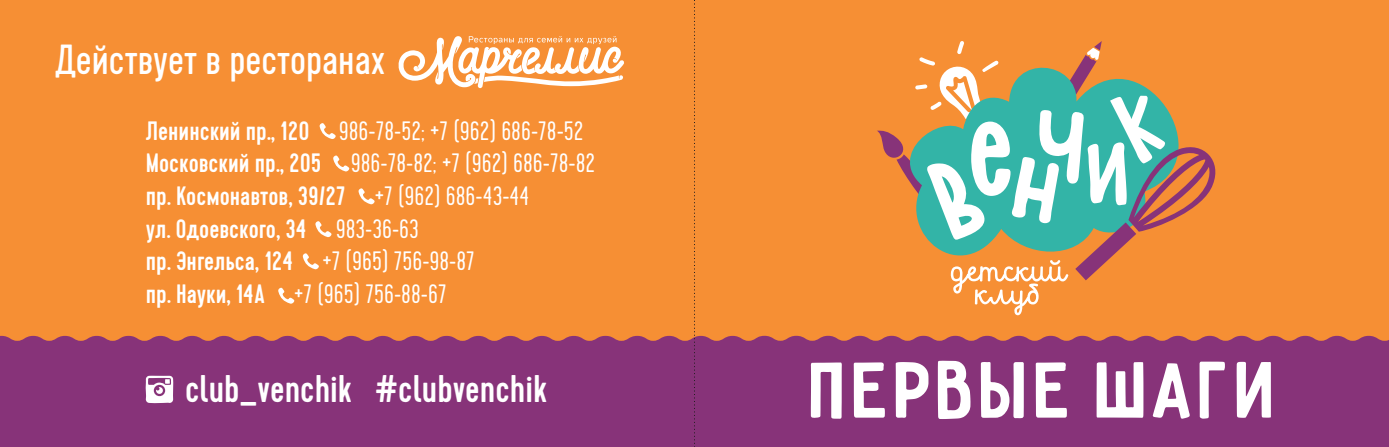
<style>
.page{position:relative;width:1389px;height:447px;background:#fff}
.page>*{position:absolute;margin:0;border:0;box-sizing:border-box;transform-origin:0 0}
.t1{font:87.5px "Pribambas";letter-spacing:.02em;color:#fff;scale:1.09 1}
.t2{font:42px "Cervo";color:#fff}
.t3{font:500 38.5px "Cervo";color:#fff}
.t4{font:300 26.6px/32.7px "Cervo";color:#fff}
.s1{font-weight:500}
</style>
<div class="page">
<div style="left:0;top:0;width:1389px;height:446px;background:#f68f34"></div>
<div style="left:0;top:335px;width:1389px;height:111px;background:#873379"></div>
<svg style="left:877px;top:41px;width:339px;height:274px"></svg>
<svg style="left:319px;top:123px;width:17px;height:16px"></svg>
<svg style="left:333px;top:155px;width:17px;height:17px"></svg>
<svg style="left:358px;top:188px;width:17px;height:17px"></svg>
<svg style="left:315px;top:221px;width:17px;height:16px"></svg>
<svg style="left:302px;top:253px;width:17px;height:16px"></svg>
<svg style="left:278px;top:287px;width:17px;height:17px"></svg>
<svg style="left:398px;top:36px;width:226px;height:52px"></svg>
<svg style="left:146px;top:375px;width:27px;height:28px"></svg>
<svg style="left:694px;top:0;width:1px;height:446px"></svg>
<h2 class="t2" style="left:55px;top:36px;width:331px">Действует в ресторанах</h2>
<p class="t4" style="left:146px;top:115px;width:451px"><span class="s1">Ленинский пр., 120</span> 986-78-52; +7 (962) 686-78-52<br><span class="s1">Московский пр., 205</span> 986-78-82; +7 (962) 686-78-82 <span class="s1">пр. Космонавтов, 39/27</span> +7 (962) 686-43-44<br><span class="s1">ул. Одоевского, 34</span> 983-36-63<br><span class="s1">пр. Энгельса, 124</span> +7 (965) 756-98-87<br><span class="s1">пр. Науки, 14А</span> +7 (965) 756-88-67</p>
<h3 class="t3" style="left:185px;top:366px;width:364px">club_venchik #clubvenchik</h3>
<h1 class="t1" style="left:810px;top:338px;width:434px">первые шаги</h1>
</div>
